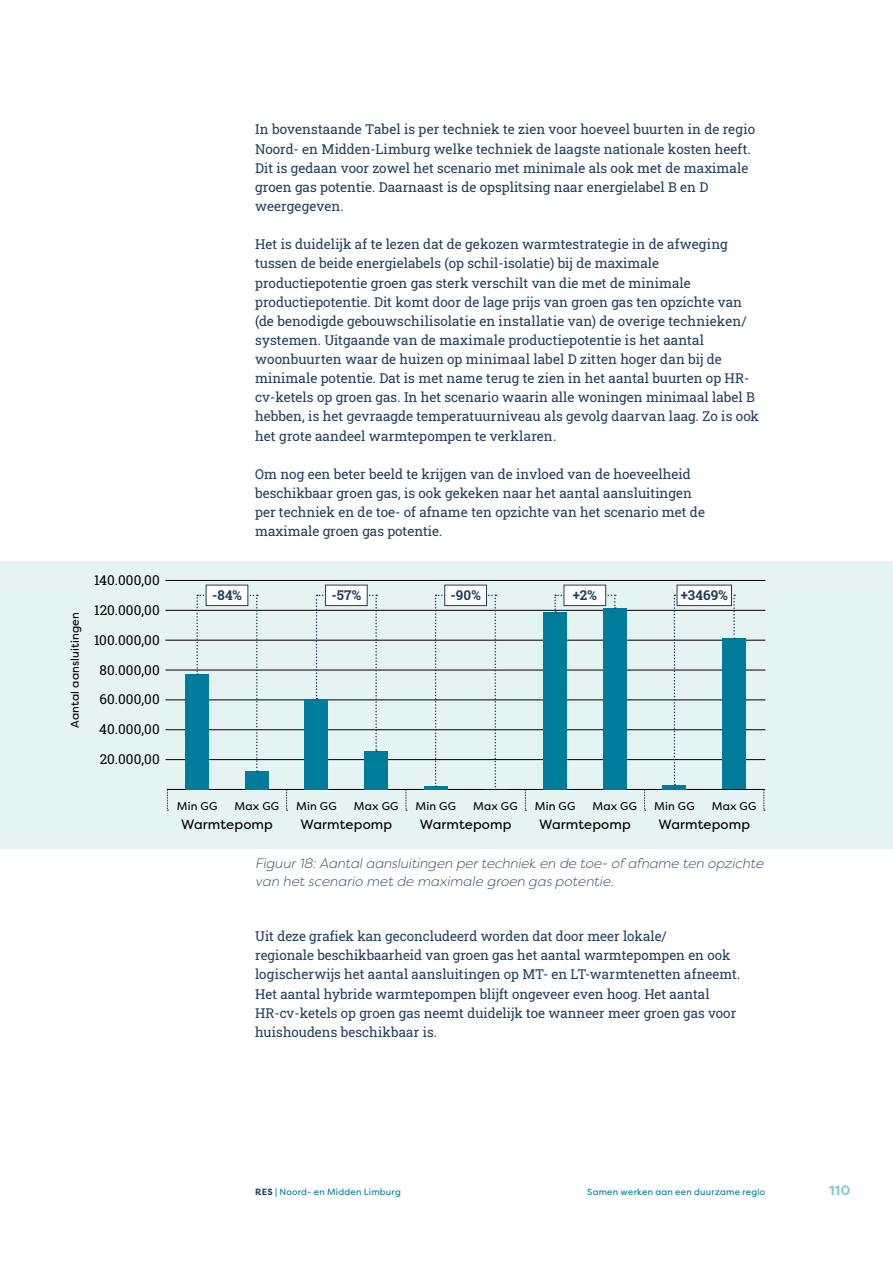
<style>
.page{position:relative;width:893px;height:1263px;background:#fff}
.page>*{position:absolute;margin:0;border:0;box-sizing:border-box;transform-origin:0 0}
.t1{font:13.5px/19.2px "Roboto Slab";color:#233d5a}
.t2{font:italic 300 13.5px/18.1px "Filson Pro";color:#233d5a}
.t3{font:13.5px "Roboto Slab";letter-spacing:.015em;color:#000}
.t4{font:13.5px "Filson Pro";letter-spacing:.01em;color:#000}
.t5{font:700 13.5px "Roboto Slab";letter-spacing:.015em;color:#233d5a}
.t6{font:700 13.5px "Filson Pro";color:#82cac9}
.t7{font:11.25px "Filson Pro";letter-spacing:.015em;color:#000}
.t8{font:9px "Filson Pro";letter-spacing:.025em;color:#007b9b}
.s1{font-weight:700;color:#233d5a}
</style>
<div class="page">
<div style="left:0;top:561px;width:893px;height:287px;background:#e5f3f3"></div>
<hr style="left:167px;top:789px;width:597px;height:1px;background:#000">
<svg style="left:763px;top:789px;width:2px;height:22px"></svg>
<svg style="left:167px;top:790px;width:1px;height:21px"></svg>
<svg style="left:286px;top:790px;width:2px;height:21px"></svg>
<svg style="left:406px;top:790px;width:1px;height:21px"></svg>
<svg style="left:525px;top:790px;width:1px;height:21px"></svg>
<svg style="left:644px;top:790px;width:2px;height:21px"></svg>
<hr style="left:165px;top:759px;width:600px;height:1px;background:#000">
<hr style="left:165px;top:700px;width:600px;height:1px;background:#000">
<hr style="left:165px;top:640px;width:600px;height:1px;background:#000">
<hr style="left:165px;top:580px;width:600px;height:1px;background:#000">
<hr style="left:165px;top:610px;width:600px;height:1px;background:#000">
<hr style="left:165px;top:729px;width:600px;height:1px;background:#000">
<hr style="left:165px;top:670px;width:600px;height:1px;background:#000">
<div style="left:245px;top:771px;width:24px;height:18px;background:#007b9b"></div>
<div style="left:185px;top:674px;width:24px;height:115px;background:#007b9b"></div>
<div style="left:364px;top:751px;width:24px;height:38px;background:#007b9b"></div>
<div style="left:305px;top:699px;width:23px;height:90px;background:#007b9b"></div>
<hr style="left:424px;top:786px;width:24px;height:3px;background:#007b9b">
<div style="left:603px;top:608px;width:24px;height:181px;background:#007b9b"></div>
<div style="left:543px;top:612px;width:24px;height:177px;background:#007b9b"></div>
<div style="left:722px;top:638px;width:24px;height:151px;background:#007b9b"></div>
<hr style="left:662px;top:785px;width:24px;height:4px;background:#007b9b">
<svg style="left:196px;top:595px;width:62px;height:177px"></svg>
<svg style="left:316px;top:595px;width:61px;height:157px"></svg>
<svg style="left:554px;top:595px;width:62px;height:18px"></svg>
<svg style="left:674px;top:595px;width:61px;height:191px"></svg>
<svg style="left:435px;top:595px;width:61px;height:195px"></svg>
<div style="left:206px;top:585px;width:42px;height:21px;background:#fff"></div>
<div style="left:206px;top:585px;width:42px;height:21px;border:1px solid #233d5a"></div>
<div style="left:325px;top:585px;width:42px;height:21px;background:#fff"></div>
<div style="left:325px;top:585px;width:43px;height:21px;border:1px solid #233d5a"></div>
<div style="left:445px;top:585px;width:41px;height:21px;background:#fff"></div>
<div style="left:444px;top:585px;width:43px;height:21px;border:1px solid #233d5a"></div>
<div style="left:564px;top:585px;width:42px;height:21px;background:#fff"></div>
<div style="left:564px;top:585px;width:42px;height:21px;border:1px solid #233d5a"></div>
<div style="left:677px;top:585px;width:54px;height:21px;background:#fff"></div>
<div style="left:677px;top:585px;width:55px;height:21px;border:1px solid #233d5a"></div>
<p class="t7" style="left:67px;top:728px;width:118px;rotate:-90deg">Aantal aansluitingen</p>
<p class="t3" style="left:94px;top:571px;width:67px">140.000,00</p>
<p class="t3" style="left:94px;top:601px;width:67px">120.000,00</p>
<p class="t3" style="left:94px;top:630px;width:67px">100.000,00</p>
<p class="t3" style="left:100px;top:660px;width:62px">80.000,00</p>
<p class="t3" style="left:100px;top:690px;width:62px">60.000,00</p>
<p class="t3" style="left:99px;top:720px;width:62px">40.000,00</p>
<p class="t3" style="left:100px;top:750px;width:62px">20.000,00</p>
<p class="t1" style="left:255px;top:120px;width:501px">In bovenstaande Tabel is per techniek te zien voor hoeveel buurten in de regio Noord- en Midden-Limburg welke techniek de laagste nationale kosten heeft.<br>Dit is gedaan voor zowel het scenario met minimale als ook met de maximale groen gas potentie. Daarnaast is de opsplitsing naar energielabel B en D weergegeven.</p>
<p class="t1" style="left:255px;top:234px;width:505px">Het is duidelijk af te lezen dat de gekozen warmtestrategie in de afweging tussen de beide energielabels (op schil-isolatie) bij de maximale productiepotentie groen gas sterk verschilt van die met de minimale productiepotentie. Dit komt door de lage prijs van groen gas ten opzichte van (de benodigde gebouwschilisolatie en installatie van) de overige technieken/ systemen. Uitgaande van de maximale productiepotentie is het aantal woonbuurten waar de huizen op minimaal label D zitten hoger dan bij de minimale potentie. Dat is met name terug te zien in het aantal buurten op HR&shy;cv-ketels op groen gas. In het scenario waarin alle woningen minimaal label B hebben, is het gevraagde temperatuurniveau als gevolg daarvan laag. Zo is ook het grote aandeel warmtepompen te verklaren.</p>
<p class="t1" style="left:255px;top:464px;width:451px">Om nog een beter beeld te krijgen van de invloed van de hoeveelheid beschikbaar groen gas, is ook gekeken naar het aantal aansluitingen per techniek en de toe- of afname ten opzichte van het scenario met de maximale groen gas potentie.</p>
<p class="t5" style="left:212px;top:585px;width:31px">-84%</p>
<p class="t5" style="left:331px;top:585px;width:31px">-57%</p>
<p class="t5" style="left:450px;top:585px;width:32px">-90%</p>
<p class="t5" style="left:573px;top:585px;width:26px">+2%</p>
<p class="t5" style="left:681px;top:585px;width:49px">+3469%</p>
<p class="t7" style="left:177px;top:799px;width:42px">Min GG</p>
<p class="t4" style="left:181px;top:815px;width:93px">Warmtepomp</p>
<p class="t7" style="left:234px;top:799px;width:46px">Max GG</p>
<p class="t7" style="left:296px;top:799px;width:42px">Min GG</p>
<p class="t4" style="left:300px;top:815px;width:93px">Warmtepomp</p>
<p class="t7" style="left:354px;top:799px;width:46px">Max GG</p>
<p class="t7" style="left:416px;top:799px;width:42px">Min GG</p>
<p class="t4" style="left:420px;top:815px;width:93px">Warmtepomp</p>
<p class="t7" style="left:473px;top:799px;width:46px">Max GG</p>
<p class="t7" style="left:535px;top:799px;width:42px">Min GG</p>
<p class="t4" style="left:539px;top:815px;width:93px">Warmtepomp</p>
<p class="t7" style="left:592px;top:799px;width:46px">Max GG</p>
<p class="t7" style="left:654px;top:799px;width:42px">Min GG</p>
<p class="t4" style="left:658px;top:815px;width:93px">Warmtepomp</p>
<p class="t7" style="left:712px;top:799px;width:46px">Max GG</p>
<p class="t2" style="left:255px;top:853px;width:510px">Figuur 18: Aantal aansluitingen per techniek en de toe- of afname ten opzichte van het scenario met de maximale groen gas potentie.</p>
<p class="t1" style="left:255px;top:926px;width:487px">Uit deze grafiek kan geconcludeerd worden dat door meer lokale/<br>regionale beschikbaarheid van groen gas het aantal warmtepompen en ook logischerwijs het aantal aansluitingen op MT- en LT-warmtenetten afneemt.<br>Het aantal hybride warmtepompen blijft ongeveer even hoog. Het aantal HR-cv-ketels op groen gas neemt duidelijk toe wanneer meer groen gas voor huishoudens beschikbaar is.</p>
<p class="t8" style="left:255px;top:1186px;width:147px"><span class="s1">RES</span> | Noord- en Midden Limburg</p>
<p class="t8" style="left:587px;top:1186px;width:180px">Samen werken aan een duurzame regio</p>
<p class="t6" style="left:829px;top:1182px;width:23px">110</p>
</div>
